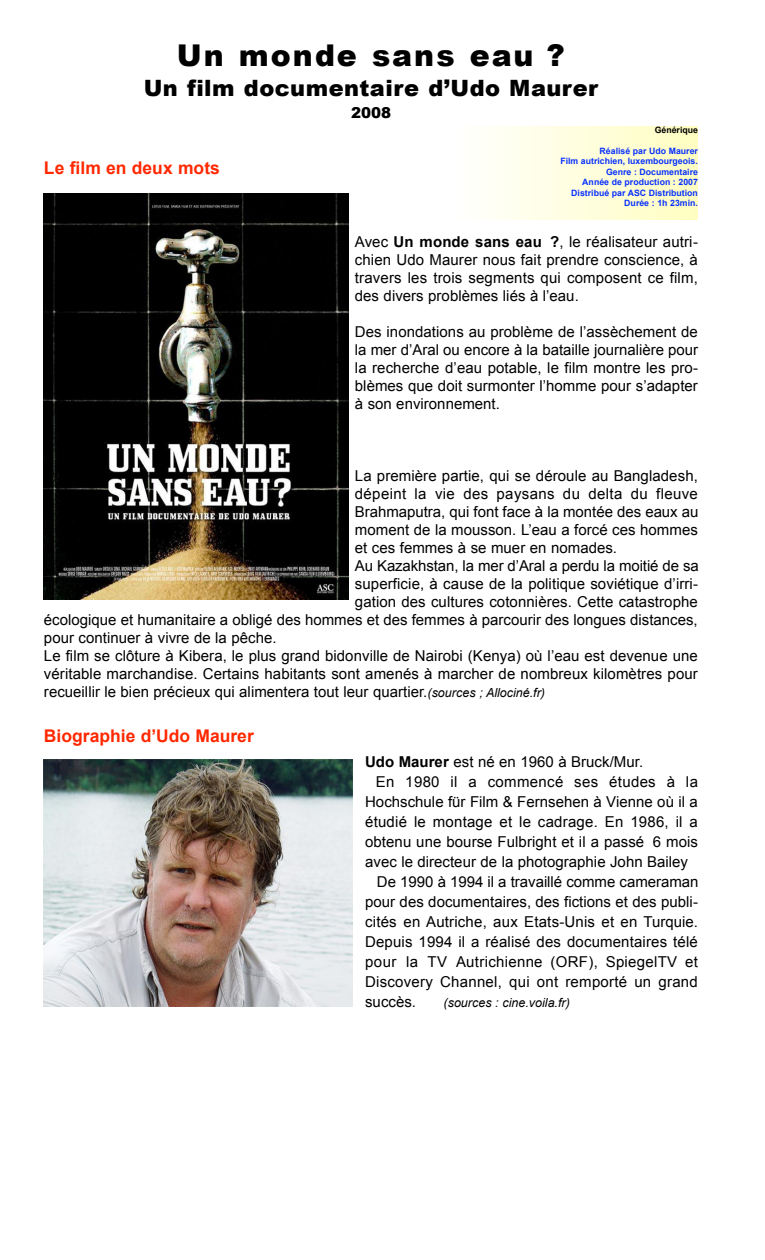
<style>
.page{position:relative;width:765px;height:1260px;background:#fff}
.page>*{position:absolute;margin:0;border:0;box-sizing:border-box;transform-origin:0 0}
.t1{font:900 30px "Arial";letter-spacing:.07em;color:#000}
.t2{font:900 22.5px "Arial";letter-spacing:.02em;color:#000}
.t3{font:700 17.5px "Arial";color:#ff2800}
.t4{font:15px/18px "Arial";letter-spacing:.005em;color:#000;text-align:justify}
.t5{font:15px "Arial";letter-spacing:.025em;color:#000}
.t6{font:900 15px "Arial";color:#000}
.t7{font:italic 12.5px "Arial";color:#000}
.t8{font:700 8.75px/10.5px "Arial";color:#0a31ff;text-align:right}
.t9{font:700 8.75px "Arial";color:#000}
.s1{font-weight:700}
.s2{font-style:italic;font-size:12.5px}
</style>
<div class="page">
<img style="left:44px;top:194px;width:305px;height:406px">
<img style="left:44px;top:759px;width:309px;height:247px">
<h1 class="t1" style="left:177px;top:33px;width:390px">Un monde sans eau ?</h1>
<h2 class="t2" style="left:144px;top:71px;width:456px">Un film documentaire d’Udo Maure r</h2>
<p class="t6" style="left:351px;top:101px;width:42px">2008</p>
<p class="t3" style="left:44px;top:158px;width:177px">Le film en deux mots</p>
<p class="t9" style="left:655px;top:125px;width:45px">Générique</p>
<p class="t8" style="left:560px;top:146px;width:139px">Réalisé par Udo Maurer<br>Film autrichien, luxembourgeois.<br>Genre : Documentaire<br>Année de production : 2007<br>Distribué par ASC Distribution<br>Durée : 1h 23min.</p>
<p class="t4" style="left:355px;top:233px;width:345px">Avec <span class="s1">Un monde sans eau ?</span>, le réalisateur autri&shy;chien Udo Maurer nous fait prendre conscience, à travers les trois segments qui composent ce film, des divers problèmes liés à l’eau.</p>
<p class="t4" style="left:355px;top:323px;width:345px">Des inondations au problème de l’assèchement de la mer d’Aral ou encore à la bataille journalière pour la recherche d’eau potable, le film montre les pro&shy;blèmes que doit surmonter l’homme pour s’adapter à son environnement.</p>
<p class="t4" style="left:355px;top:467px;width:345px">La première partie, qui se déroule au Bangladesh,</p>
<p class="t5" style="left:355px;top:486px;width:345px">dépeint la vie des paysans du delta du fleuve</p>
<p class="t4" style="left:355px;top:503px;width:345px">Brahmaputra, qui font face à la montée des eaux au</p>
<p class="t4" style="left:355px;top:521px;width:344px">moment de la mousson. L’eau a forcé ces hommes</p>
<p class="t4" style="left:355px;top:539px;width:264px">et ces femmes à se muer en nomades.</p>
<p class="t4" style="left:355px;top:557px;width:345px">Au Kazakhstan, la mer d’Aral a perdu la moitié de sa</p>
<p class="t4" style="left:355px;top:575px;width:345px">superficie, à cause de la politique soviétique d’irri-</p>
<p class="t4" style="left:355px;top:593px;width:345px">gation des cultures cotonnières. Cette catastrophe</p>
<p class="t4" style="left:44px;top:611px;width:655px">écologique et humanitaire a obligé des hommes et des femmes à parcourir des longues distances,</p>
<p class="t4" style="left:44px;top:629px;width:234px">pour continuer à vivre de la pêche.</p>
<p class="t4" style="left:44px;top:647px;width:655px">Le film se clôture à Kibera, le plus grand bidonville de Nairobi (Kenya) où l’eau est devenue une</p>
<p class="t4" style="left:44px;top:665px;width:655px">véritable marchandise. Certains habitants sont amenés à marcher de nombreux kilomètres pour</p>
<p class="t4" style="left:44px;top:683px;width:503px">recueillir le bien précieux qui alimentera tout leur quartier.<span class="s2">(sources ; Allociné.fr)</span></p>
<p class="t3" style="left:44px;top:726px;width:211px">Biographie d’Udo Maurer</p>
<p class="t4" style="left:365px;top:753px;width:280px"><span class="s1">Udo Maurer</span> est né en 1960 à Bruck/Mur.</p>
<p class="t5" style="left:376px;top:774px;width:324px">En 1980 il a commencé ses études à la</p>
<p class="t4" style="left:365px;top:793px;width:334px">Hochschule für Film &amp; Fernsehen à Vienne où il a</p>
<p class="t4" style="left:365px;top:813px;width:334px">étudié le montage et le cadrage. En 1986, il a</p>
<p class="t4" style="left:365px;top:833px;width:334px">obtenu une bourse Fulbright et il a passé 6 mois</p>
<p class="t4" style="left:365px;top:853px;width:325px">avec le directeur de la photographie John Bailey</p>
<p class="t4" style="left:377px;top:873px;width:323px">De 1990 à 1994 il a travaillé comme cameraman</p>
<p class="t4" style="left:365px;top:893px;width:334px">pour des documentaires, des fictions et des publi-</p>
<p class="t4" style="left:365px;top:913px;width:334px">cités en Autriche, aux Etats-Unis et en Turquie.</p>
<p class="t4" style="left:365px;top:933px;width:334px">Depuis 1994 il a réalisé des documentaires télé</p>
<p class="t4" style="left:365px;top:953px;width:334px">pour la TV Autrichienne (ORF), SpiegelTV et</p>
<p class="t4" style="left:365px;top:973px;width:334px">Discovery Channel, qui ont remporté un grand</p>
<p class="t4" style="left:365px;top:993px;width:53px">succès.</p>
<p class="t7" style="left:444px;top:996px;width:128px">(sources : cine.voila.fr)</p>
</div>
